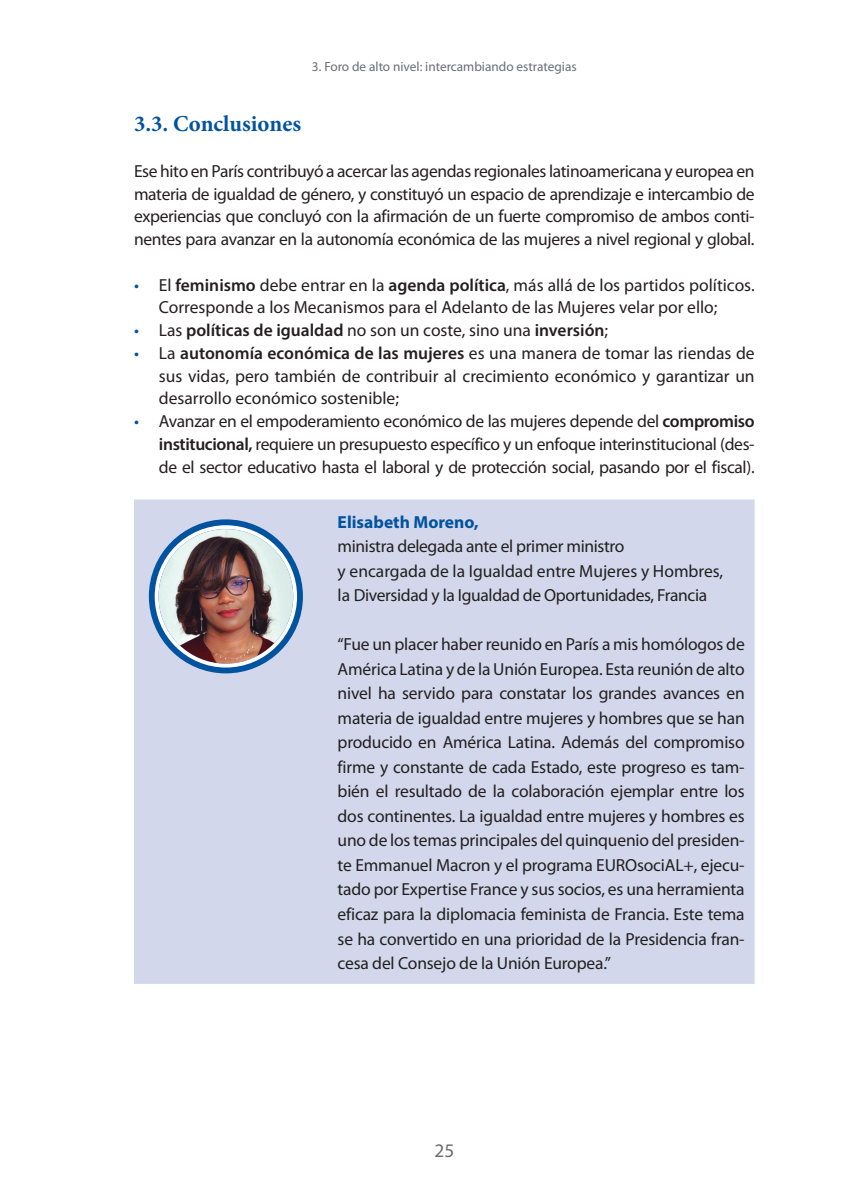
<style>
.page{position:relative;width:844px;height:1191px;background:#fff}
.page>*{position:absolute;margin:0;border:0;box-sizing:border-box;transform-origin:0 0}
.ladillo_1{font:700 22.75px "Minion Pro";color:#0153a0}
.t1{font:19.25px "Myriad Pro";color:#6c6d70}
.texto_cuadros_nuevos{font:17.5px/24.5px "Myriad Pro";letter-spacing:-.01em;color:#231f20;text-align:justify}
.cuerpo_de_texto{font:17.5px/22.8px "Myriad Pro";letter-spacing:-.02em;color:#231f20;text-align:justify}
.t2{font:600 17.5px "Myriad Pro";color:#231f20}
.texto_cuadros_nuevos-2{font:700 17.5px "Myriad Pro";color:#0153a0}
.t3{font:13.3px "Myriad Pro";color:#6c6d70}
.s1{color:#0153a0}
.s2{font-weight:600}
.s3{font-weight:400;color:#0153a0}
.s4{font-weight:400}
</style>
<div class="page">
<div style="left:134px;top:499px;width:620px;height:485px;background:#d2d7eb"></div>
<svg style="left:149px;top:519px;width:154px;height:154px;fill:#0153a0"></svg>
<img style="left:158px;top:529px;width:135px;height:134px;border-radius:67px">
<div style="left:155px;top:525px;width:142px;height:142px;border:4px solid #fff;border-radius:50%"></div>
<p class="t3" style="left:312px;top:59px;width:266px">3. Foro de alto nivel: intercambiando estrategias</p>
<p class="ladillo_1" style="left:134px;top:108px;width:168px">3.3. Conclusiones</p>
<p class="cuerpo_de_texto" style="left:134px;top:159px;width:622px">Ese hito en París contribuyó a acercar las agendas regionales latinoamericana y europea en materia de igualdad de género, y constituyó un espacio de aprendizaje e intercambio de experiencias que concluyó con la afirmación de un fuerte compromiso de ambos conti&shy;nentes para avanzar en la autonomía económica de las mujeres a nivel regional y global.</p>
<p class="texto_cuadros_nuevos" style="left:159px;top:273px;width:597px;line-height:22.8px;text-indent:-25px"><span class="s1">•</span> El <span class="s2">feminismo</span> debe entrar en la <span class="s2">agenda política</span>, más allá de los partidos políticos.<br>Corresponde a los Mecanismos para el Adelanto de las Mujeres velar por ello;</p>
<p class="t2" style="left:134px;top:319px;width:475px"><span class="s3">•</span> <span class="s4">Las</span> políticas de igualdad <span class="s4">no son un coste, sino una</span> inversión<span class="s4">;</span></p>
<p class="texto_cuadros_nuevos" style="left:159px;top:341px;width:597px;line-height:22.8px;text-indent:-25px"><span class="s1">•</span> La <span class="s2">autonomía económica de las mujeres</span> es una manera de tomar las riendas de sus vidas, pero también de contribuir al crecimiento económico y garantizar un desarrollo económico sostenible;</p>
<p class="texto_cuadros_nuevos" style="left:159px;top:409px;width:597px;line-height:22.8px;text-indent:-25px"><span class="s1">•</span> Avanzar en el empoderamiento económico de las mujeres depende del <span class="s2">compromiso institucional,</span> requiere un presupuesto específico y un enfoque interinstitucional (des&shy;de el sector educativo hasta el laboral y de protección social, pasando por el fiscal).</p>
<p class="texto_cuadros_nuevos-2" style="left:337px;top:510px;width:142px">Elisabeth Moreno,</p>
<p class="texto_cuadros_nuevos" style="left:337px;top:533px;width:387px;text-align:left">ministra delegada ante el primer ministro<br>y encargada de la Igualdad entre Mujeres y Hombres, la Diversidad y la Igualdad de Oportunidades, Francia</p>
<p class="texto_cuadros_nuevos" style="left:337px;top:632px;width:408px">“Fue un placer haber reunido en París a mis homólogos de América Latina y de la Unión Europea. Esta reunión de alto nivel ha servido para constatar los grandes avances en materia de igualdad entre mujeres y hombres que se han producido en América Latina. Además del compromiso firme y constante de cada Estado, este progreso es tam&shy;bién el resultado de la colaboración ejemplar entre los dos continentes. La igualdad entre mujeres y hombres es uno de los temas principales del quinquenio del presiden&shy;te Emmanuel Macron y el programa EUROsociAL+, ejecu&shy;tado por Expertise France y sus socios, es una herramienta eficaz para la diplomacia feminista de Francia. Este tema se ha convertido en una prioridad de la Presidencia fran&shy;cesa del Consejo de la Unión Europea.”</p>
<p class="t1" style="left:434px;top:1138px;width:21px">25</p>
</div>
